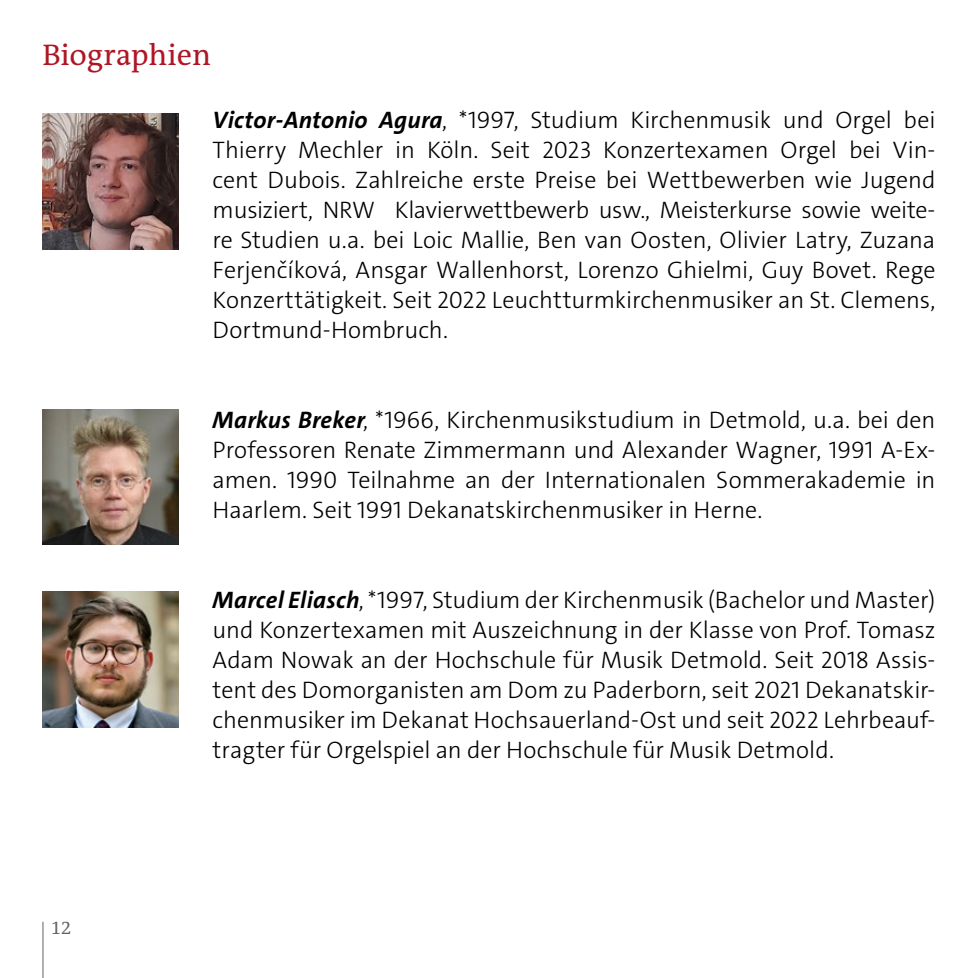
<style>
.page{position:relative;width:978px;height:978px;background:#fff}
.page>*{position:absolute;margin:0;border:0;box-sizing:border-box;transform-origin:0 0}
.t1{font:30px "The Antiqua B W5 Plain";color:#af1625}
.t2{font:300 24px/30px "The Sans C4 s";color:#000;text-align:justify}
.t3{font:18px "The Antiqua B W5 Plain";color:#646363}
.s1{font-weight:700;font-style:italic}
</style>
<div class="page">
<hr style="left:42px;top:922px;width:1px;height:56px;background:#646363">
<img style="left:43px;top:113px;width:136px;height:136px">
<img style="left:43px;top:409px;width:135px;height:136px">
<img style="left:43px;top:591px;width:136px;height:136px">
<p class="t1" style="left:43px;top:35px;width:170px">Biographien</p>
<p class="t2" style="left:213px;top:105px;width:724px"><span class="s1">Victor-Antonio Agura</span>, *1997, Studium Kirchenmusik und Orgel bei Thierry Mechler in Köln. Seit 2023 Konzertexamen Orgel bei Vin&shy;cent Dubois. Zahlreiche erste Preise bei Wettbewerben wie Jugend musiziert, NRW Klavierwettbewerb usw., Meisterkurse sowie weite&shy;re Studien u.a. bei Loic Mallie, Ben van Oosten, Olivier Latry, Zuzana Ferjenčíková, Ansgar Wallenhorst, Lorenzo Ghielmi, Guy Bovet. Rege Konzerttätigkeit. Seit 2022 Leuchtturmkirchenmusiker an St. Clemens, Dortmund-Hombruch.</p>
<p class="t2" style="left:213px;top:405px;width:724px"><span class="s1">Markus Breker</span>, *1966, Kirchenmusikstudium in Detmold, u.a. bei den Professoren Renate Zimmermann und Alexander Wagner, 1991 A-Ex&shy;amen. 1990 Teilnahme an der Internationalen Sommerakademie in Haarlem. Seit 1991 Dekanatskirchenmusiker in Herne.</p>
<p class="t3" style="left:51px;top:917px;width:21px">12</p>
<p class="t2" style="left:213px;top:585px;width:724px"><span class="s1">Marcel Eliasch</span>, *1997, Studium der Kirchenmusik (Bachelor und Master) und Konzertexamen mit Auszeichnung in der Klasse von Prof. Tomasz Adam Nowak an der Hochschule für Musik Detmold. Seit 2018 Assis&shy;tent des Domorganisten am Dom zu Paderborn, seit 2021 Dekanatskir&shy;chenmusiker im Dekanat Hochsauerland-Ost und seit 2022 Lehrbeauf&shy;tragter für Orgelspiel an der Hochschule für Musik Detmold.</p>
</div>
